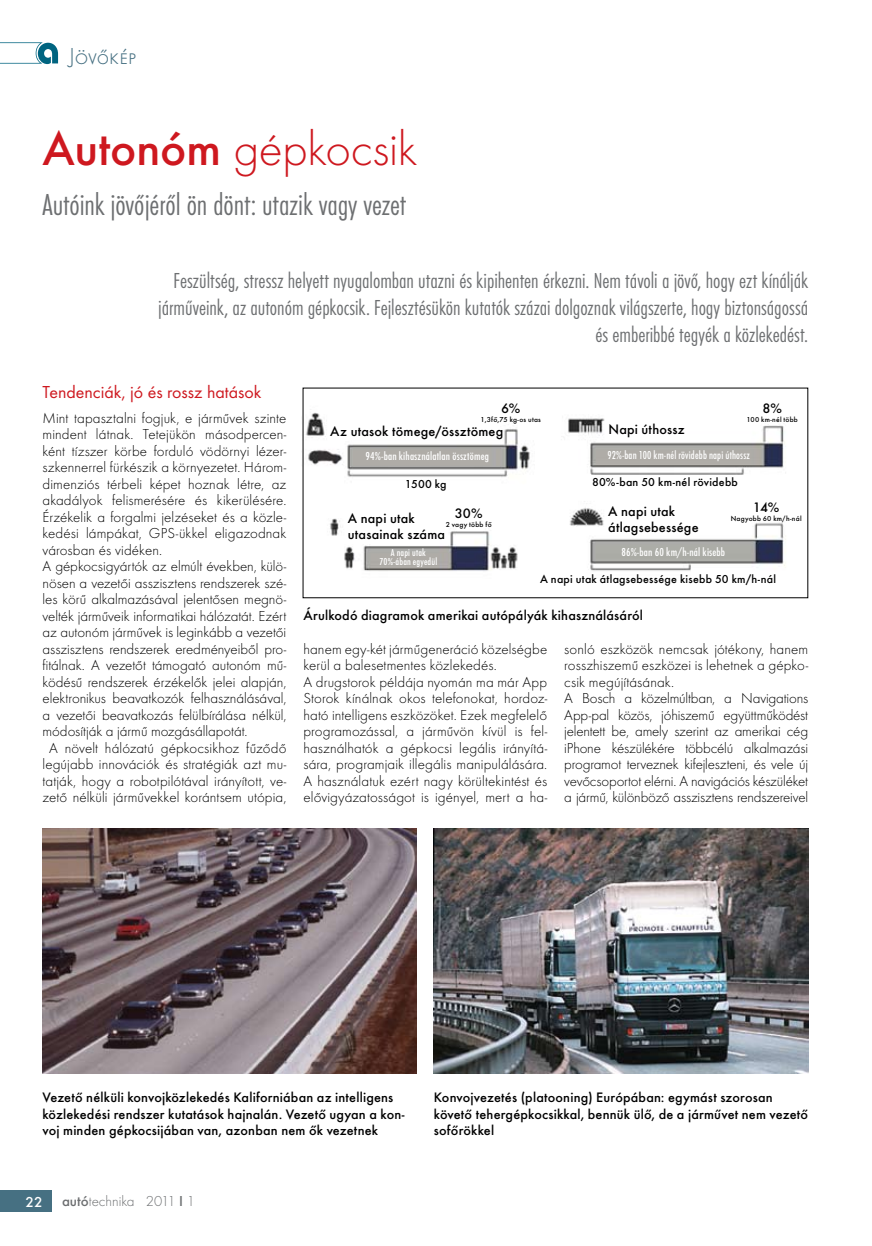
<style>
.page{position:relative;width:872px;height:1246px;background:#fff}
.page>*{position:absolute;margin:0;border:0;box-sizing:border-box;transform-origin:0 0}
.t1{font:300 49.5px "Futura TOT";letter-spacing:-.005em;color:#ce181f}
.t2{font:31.5px "Futura TOT Lig Con";letter-spacing:-.005em;color:#6d6f71}
.t3{font:300 24px "Futura TOT";color:#467082}
.t4{font:22.5px/27px "Futura TOT Lig Con";color:#6d6f71;text-align:right}
.t5{font:18px "Futura TOT Boo";color:#ce181f}
.t6{font:300 15px/16.5px "Futura TOT";color:#000}
.t7{font:300 15px "Futura TOT";color:#6d6f71}
.t8{font:500 15px "Futura TOT";color:#fff}
.t9{font:500 14.25px/16.5px "Futura TOT";letter-spacing:.015em;color:#000}
.t10{font:500 12px "Futura TOT";letter-spacing:.02em;color:#000}
.t11{font:12px "Futura TOT Med Con";letter-spacing:.015em;color:#fff}
.t12{font:12px "Futura TOT Med Con";letter-spacing:.015em;color:#fff;scale:.94 1}
.t13{font:10.5px/9px "Futura TOT Med Con";letter-spacing:.015em;color:#fff;text-align:center}
.t14{font:500 7.5px "Futura TOT";letter-spacing:.03em;color:#000}
.s1{font-weight:500}
</style>
<div class="page">
<div style="left:0;top:1191px;width:51px;height:21px;background:#467082"></div>
<svg style="left:0;top:42px;width:58px;height:22px"></svg>
<img style="left:302px;top:398px;width:484px;height:184px">
<img style="left:43px;top:829px;width:374px;height:244px">
<img style="left:434px;top:829px;width:374px;height:244px">
<p class="t3" style="left:68px;top:43px;width:69px">Jövőkép</p>
<p class="t1" style="left:43px;top:120px;width:376px"><span class="s1">Autonóm</span> gépkocsik</p>
<p class="t2" style="left:43px;top:187px;width:365px">Autóink jövőjéről ön dönt: utazik vagy vezet</p>
<p class="t4" style="left:158px;top:267px;width:651px">Feszültség, stressz helyett nyugalomban utazni és kipihenten érkezni. Nem távoli a jövő, hogy ezt kínálják járműveink, az autonóm gépkocsik. Fejlesztésükön kutatók százai dolgoznak világszerte, hogy biztonságossá és emberibbé tegyék a közlekedést.</p>
<p class="t5" style="left:43px;top:381px;width:220px">Tendenciák, jó és rossz hatások</p>
<p class="t6" style="left:43px;top:409px;width:245px">Mint tapasztalni fogjuk, e járművek szinte</p>
<p class="t6" style="left:43px;top:426px;width:245px">mindent látnak. Tetejükön másodpercen-</p>
<p class="t6" style="left:43px;top:442px;width:245px">ként tízszer körbe forduló vödörnyi lézer-</p>
<p class="t6" style="left:43px;top:459px;width:245px">szkennerrel fürkészik a környezetet. Három-</p>
<p class="t6" style="left:43px;top:475px;width:245px">dimenziós térbeli képet hoznak létre, az</p>
<p class="t6" style="left:43px;top:492px;width:245px">akadályok felismerésére és kikerülésére.</p>
<p class="t6" style="left:43px;top:508px;width:245px">Érzékelik a forgalmi jelzéseket és a közle-</p>
<p class="t6" style="left:43px;top:525px;width:245px">kedési lámpákat, GPS-ükkel eligazodnak</p>
<p class="t6" style="left:43px;top:541px;width:121px">városban és vidéken.</p>
<p class="t6" style="left:43px;top:558px;width:245px">A gépkocsigyártók az elmúlt években, külö-</p>
<p class="t6" style="left:43px;top:574px;width:245px">nösen a vezetői asszisztens rendszerek szé-</p>
<p class="t6" style="left:43px;top:591px;width:245px">les körű alkalmazásával jelentősen megnö-</p>
<p class="t6" style="left:43px;top:607px;width:245px">velték járműveik informatikai hálózatát. Ezért</p>
<p class="t6" style="left:43px;top:624px;width:245px">az autonóm járművek is leginkább a vezetői</p>
<p class="t6" style="left:43px;top:640px;width:245px">asszisztens rendszerek eredményeiből pro-</p>
<p class="t6" style="left:43px;top:657px;width:245px">fitálnak. A vezetőt támogató autonóm mű-</p>
<p class="t6" style="left:43px;top:673px;width:245px">ködésű rendszerek érzékelők jelei alapján,</p>
<p class="t6" style="left:43px;top:690px;width:245px">elektronikus beavatkozók felhasználásával,</p>
<p class="t6" style="left:43px;top:706px;width:245px">a vezetői beavatkozás felülbírálása nélkül,</p>
<p class="t6" style="left:43px;top:723px;width:206px">módosítják a jármű mozgásállapotát.</p>
<p class="t6" style="left:49px;top:739px;width:239px">A növelt hálózatú gépkocsikhoz fűződő</p>
<p class="t6" style="left:43px;top:756px;width:245px">legújabb innovációk és stratégiák azt mu-</p>
<p class="t6" style="left:43px;top:772px;width:245px">tatják, hogy a robotpilótával irányított, ve-</p>
<p class="t6" style="left:43px;top:789px;width:245px">zető nélküli járművekkel korántsem utópia,</p>
<p class="t9" style="left:501px;top:400px;width:21px">6%</p>
<p class="t14" style="left:480px;top:415px;width:62px">1,3fő,75 kg-os utas</p>
<p class="t9" style="left:330px;top:423px;width:174px">Az utasok tömege/össztömeg</p>
<p class="t9" style="left:608px;top:421px;width:78px">Napi úthossz</p>
<p class="t9" style="left:762px;top:400px;width:21px">8%</p>
<p class="t14" style="left:746px;top:415px;width:53px">100 km-nél több</p>
<p class="t11" style="left:366px;top:449px;width:125px">94%-ban kihasználatlan össztömeg</p>
<p class="t12" style="left:607px;top:449px;width:153px">92%-ban 100 km-nél rövidebb napi úthossz</p>
<p class="t10" style="left:405px;top:477px;width:43px">1500 kg</p>
<p class="t10" style="left:592px;top:475px;width:147px">80%-ban 50 km-nél rövidebb</p>
<p class="t9" style="left:348px;top:510px;width:99px">A napi utak utasainak száma</p>
<p class="t9" style="left:455px;top:505px;width:29px">30%</p>
<p class="t14" style="left:446px;top:520px;width:47px">2 vagy több fő</p>
<p class="t13" style="left:379px;top:548px;width:59px">A napi utak<br>70%-ában egyedül</p>
<p class="t9" style="left:608px;top:503px;width:92px">A napi utak átlagsebessége</p>
<p class="t9" style="left:753px;top:499px;width:28px">14%</p>
<p class="t14" style="left:730px;top:514px;width:72px">Nagyobb 60 km/h-nál</p>
<p class="t11" style="left:621px;top:545px;width:105px">86%-ban 60 km/h-nál kisebb</p>
<p class="t10" style="left:540px;top:571px;width:237px">A napi utak átlagsebessége kisebb 50 km/h-nál</p>
<p class="t9" style="left:303px;top:607px;width:341px">Árulkodó diagramok amerikai autópályák kihasználásáról</p>
<p class="t6" style="left:303px;top:641px;width:245px">hanem egy-két járműgeneráció közelségbe kerül a balesetmentes közlekedés.<br>A drugstorok példája nyomán ma már App Storok kínálnak okos telefonokat, hordoz&shy;ható intelligens eszközöket. Ezek megfelelő programozással, a járművön kívül is fel&shy;használhatók a gépkocsi legális irányítá&shy;sára, programjaik illegális manipulálására.<br>A használatuk ezért nagy körültekintést és elővigyázatosságot is igényel, mert a ha-</p>
<p class="t6" style="left:564px;top:641px;width:245px">sonló eszközök nemcsak jótékony, hanem rosszhiszemű eszközei is lehetnek a gépko&shy;csik megújításának.<br>A Bosch a közelmúltban, a Navigations App-pal közös, jóhiszemű együttműködést jelentett be, amely szerint az amerikai cég iPhone készülékére többcélú alkalmazási programot terveznek kifejleszteni, és vele új vevőcsoportot elérni. A navigációs készüléket a jármű, különböző asszisztens rendszereivel</p>
<p class="t9" style="left:43px;top:1089px;width:364px">Vezető nélküli konvojközlekedés Kaliforniában az intelligens közlekedési rendszer kutatások hajnalán. Vezető ugyan a kon&shy;voj minden gépkocsijában van, azonban nem ők vezetnek</p>
<p class="t9" style="left:434px;top:1089px;width:376px">Konvojvezetés (platooning) Európában: egymást szorosan követő tehergépkocsikkal, bennük ülő, de a járművet nem vezető sofőrökkel</p>
<p class="t8" style="left:26px;top:1193px;width:19px">22</p>
<p class="t7" style="left:62px;top:1193px;width:135px"><span class="s1">autó</span>technika 2011 <span class="s1">I</span> 1</p>
</div>
